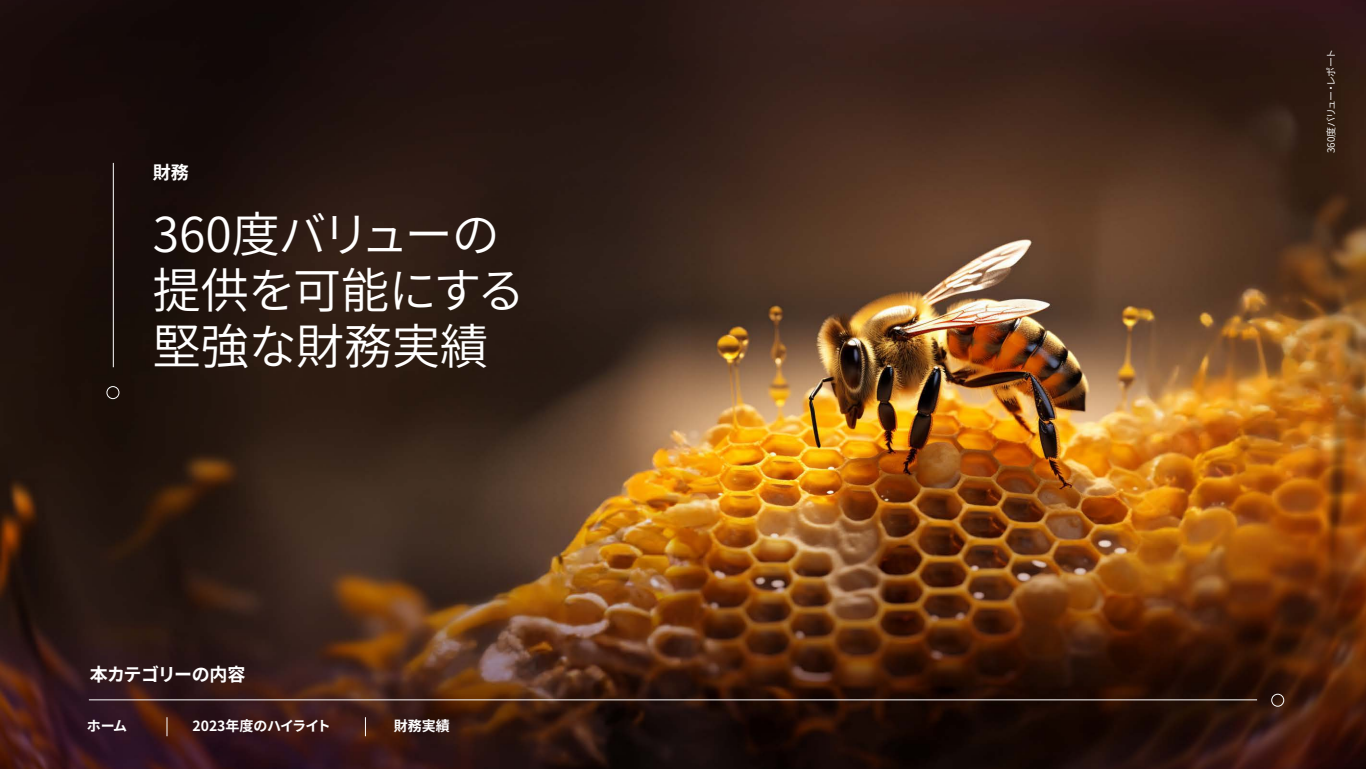
<style>
.page{position:relative;width:1366px;height:769px;background:#fff}
.page>*{position:absolute;margin:0;border:0;box-sizing:border-box;transform-origin:0 0}
.t1{font:48px/56px "Source Han Sans JP";letter-spacing:-.01em;color:#fff}
.t2{font:700 18px "Source Han Sans JP";letter-spacing:-.035em;color:#fff}
.t3{font:700 14px "Source Han Sans JP";color:#fff}
.t4{font:10px "Source Han Sans JP";letter-spacing:-.05em;color:#fff}
</style>
<div class="page">
<img style="left:1px;top:0;width:1365px;height:768px">
<hr style="left:113px;top:163px;width:1px;height:204px;background:#fff">
<div style="left:106px;top:386px;width:13px;height:13px;border:1px solid #fff;border-radius:50%"></div>
<hr style="left:89px;top:699px;width:1168px;height:1px;background:#fff">
<div style="left:1271px;top:693px;width:13px;height:13px;border:1px solid #fff;border-radius:50%"></div>
<svg style="left:166px;top:716px;width:1px;height:19px"></svg>
<svg style="left:365px;top:716px;width:1px;height:19px"></svg>
<p class="t2" style="left:153px;top:163px;width:37px">財務</p>
<p class="t1" style="left:153px;top:207px;width:374px">360度バリューの提供を可能にする堅強な財務実績</p>
<p class="t2" style="left:90px;top:663px;width:157px">本カテゴリーの内容</p>
<p class="t3" style="left:87px;top:717px;width:42px">ホーム</p>
<p class="t3" style="left:192px;top:717px;width:140px">2023年度のハイライト</p>
<p class="t3" style="left:394px;top:718px;width:57px">財務実績</p>
<p class="t4" style="left:1325px;top:153px;width:106px;rotate:-90deg">360度バリュー・レポート</p>
</div>
